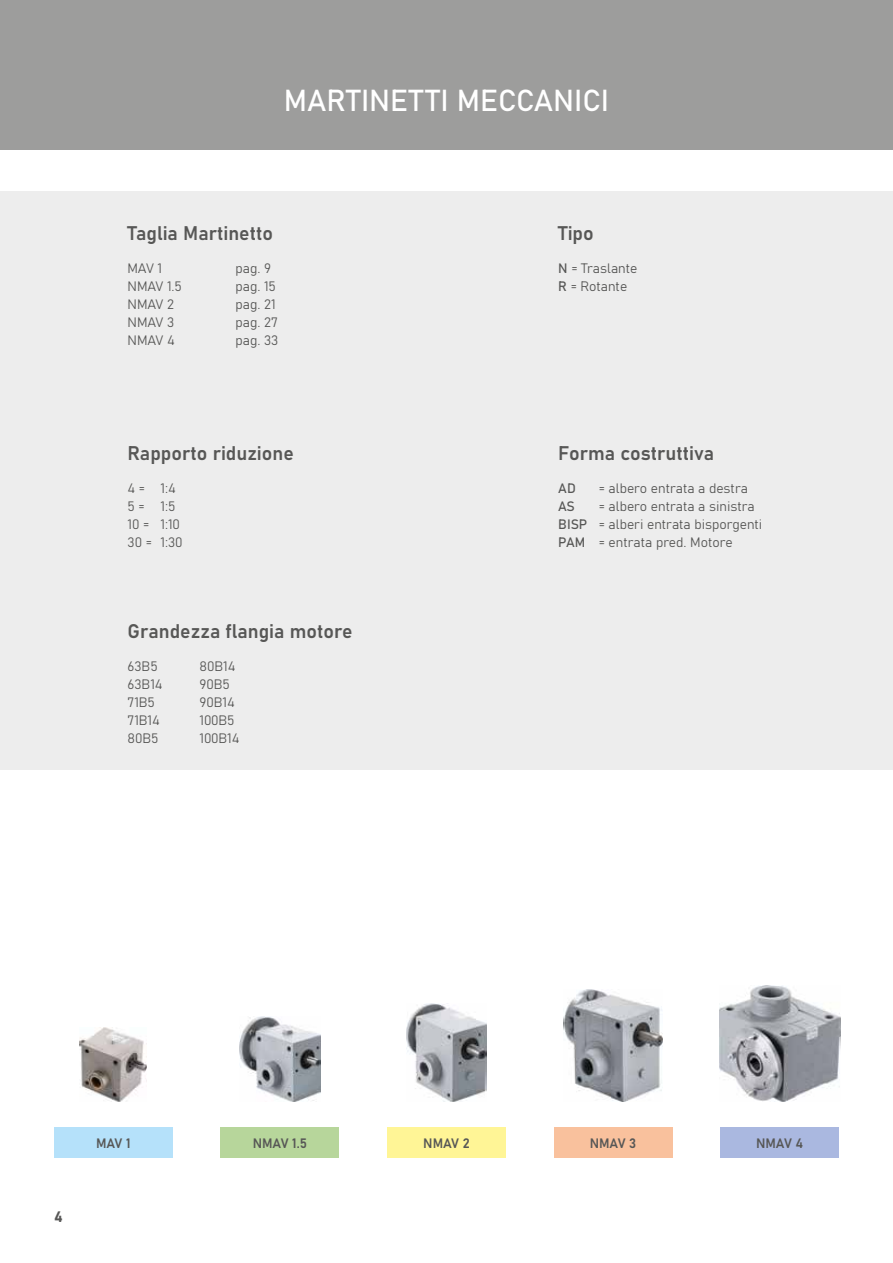
<style>
.page{position:relative;width:893px;height:1263px;background:#fff}
.page>*{position:absolute;margin:0;border:0;box-sizing:border-box;transform-origin:0 0}
.t1{font:30px "Bahnschrift";color:#fff}
.t2{font:19.5px "Bahnschrift";color:#575756}
.t3{font:15px "Bahnschrift";color:#575756}
.t4{font:13.5px/18px "Bahnschrift";color:#575756}
</style>
<div class="page">
<div style="left:0;top:191px;width:893px;height:579px;background:#ededed"></div>
<div style="left:0;top:0;width:893px;height:150px;background:#9d9d9c"></div>
<img style="left:239px;top:1016px;width:82px;height:86px">
<img style="left:80px;top:1028px;width:67px;height:74px">
<img style="left:564px;top:989px;width:99px;height:113px">
<img style="left:407px;top:1003px;width:79px;height:99px">
<img style="left:719px;top:986px;width:121px;height:116px">
<div style="left:54px;top:1127px;width:119px;height:30px;background:#b5e1fa"></div>
<div style="left:221px;top:1127px;width:118px;height:30px;background:#b7d69b"></div>
<div style="left:387px;top:1127px;width:119px;height:30px;background:#fff596"></div>
<div style="left:554px;top:1127px;width:118px;height:30px;background:#f9c19d"></div>
<div style="left:720px;top:1127px;width:119px;height:30px;background:#aab8e0"></div>
<h1 class="t1" style="left:284px;top:81px;width:326px">MARTINETTI MECCANICI</h1>
<h2 class="t2" style="left:128px;top:221px;width:147px">Taglia Martinetto</h2>
<p class="t4" style="left:128px;top:259px;width:36px">MAV 1</p>
<p class="t4" style="left:236px;top:259px;width:37px">pag. 9</p>
<p class="t4" style="left:128px;top:277px;width:56px">NMAV 1.5</p>
<p class="t4" style="left:236px;top:277px;width:42px">pag. 15</p>
<p class="t4" style="left:128px;top:295px;width:48px">NMAV 2</p>
<p class="t4" style="left:236px;top:295px;width:41px">pag. 21</p>
<p class="t4" style="left:128px;top:313px;width:48px">NMAV 3</p>
<p class="t4" style="left:236px;top:313px;width:44px">pag. 27</p>
<p class="t4" style="left:128px;top:331px;width:49px">NMAV 4</p>
<p class="t4" style="left:236px;top:331px;width:44px">pag. 33</p>
<h2 class="t2" style="left:558px;top:221px;width:37px">Tipo</h2>
<p class="t4" style="left:558px;top:259px;width:81px">N = Traslante<br>R = Rotante</p>
<h2 class="t2" style="left:128px;top:441px;width:168px">Rapporto riduzione</h2>
<p class="t4" style="left:128px;top:479px;width:57px">4 = 1:4<br>5 = 1:5<br>10 = 1:10<br>30 = 1:30</p>
<h2 class="t2" style="left:128px;top:618px;width:226px">Grandezza flangia motore</h2>
<p class="t4" style="left:128px;top:657px;width:32px">63B5</p>
<p class="t4" style="left:200px;top:657px;width:37px">80B14</p>
<p class="t4" style="left:128px;top:675px;width:36px">63B14</p>
<p class="t4" style="left:200px;top:675px;width:32px">90B5</p>
<p class="t4" style="left:128px;top:693px;width:29px">71B5</p>
<p class="t4" style="left:200px;top:693px;width:37px">90B14</p>
<p class="t4" style="left:128px;top:711px;width:34px">71B14</p>
<p class="t4" style="left:200px;top:711px;width:37px">100B5</p>
<p class="t4" style="left:128px;top:729px;width:32px">80B5</p>
<p class="t4" style="left:200px;top:729px;width:41px">100B14</p>
<h2 class="t2" style="left:558px;top:441px;width:157px">Forma costruttiva</h2>
<p class="t4" style="left:558px;top:479px;width:19px">AD</p>
<p class="t4" style="left:599px;top:479px;width:151px">= albero entrata a destra</p>
<p class="t4" style="left:558px;top:497px;width:18px">AS</p>
<p class="t4" style="left:558px;top:497px;width:206px;text-indent:40px">= albero entrata a sinistra<br>BISP = alberi entrata bisporgenti<br>PAM = entrata pred. Motore</p>
<p class="t3" style="left:54px;top:1207px;width:10px">4</p>
<p class="t4" style="left:96px;top:1134px;width:36px">MAV 1</p>
<p class="t4" style="left:253px;top:1134px;width:56px">NMAV 1.5</p>
<p class="t4" style="left:423px;top:1134px;width:48px">NMAV 2</p>
<p class="t4" style="left:590px;top:1134px;width:48px">NMAV 3</p>
<p class="t4" style="left:756px;top:1134px;width:49px">NMAV 4</p>
</div>
